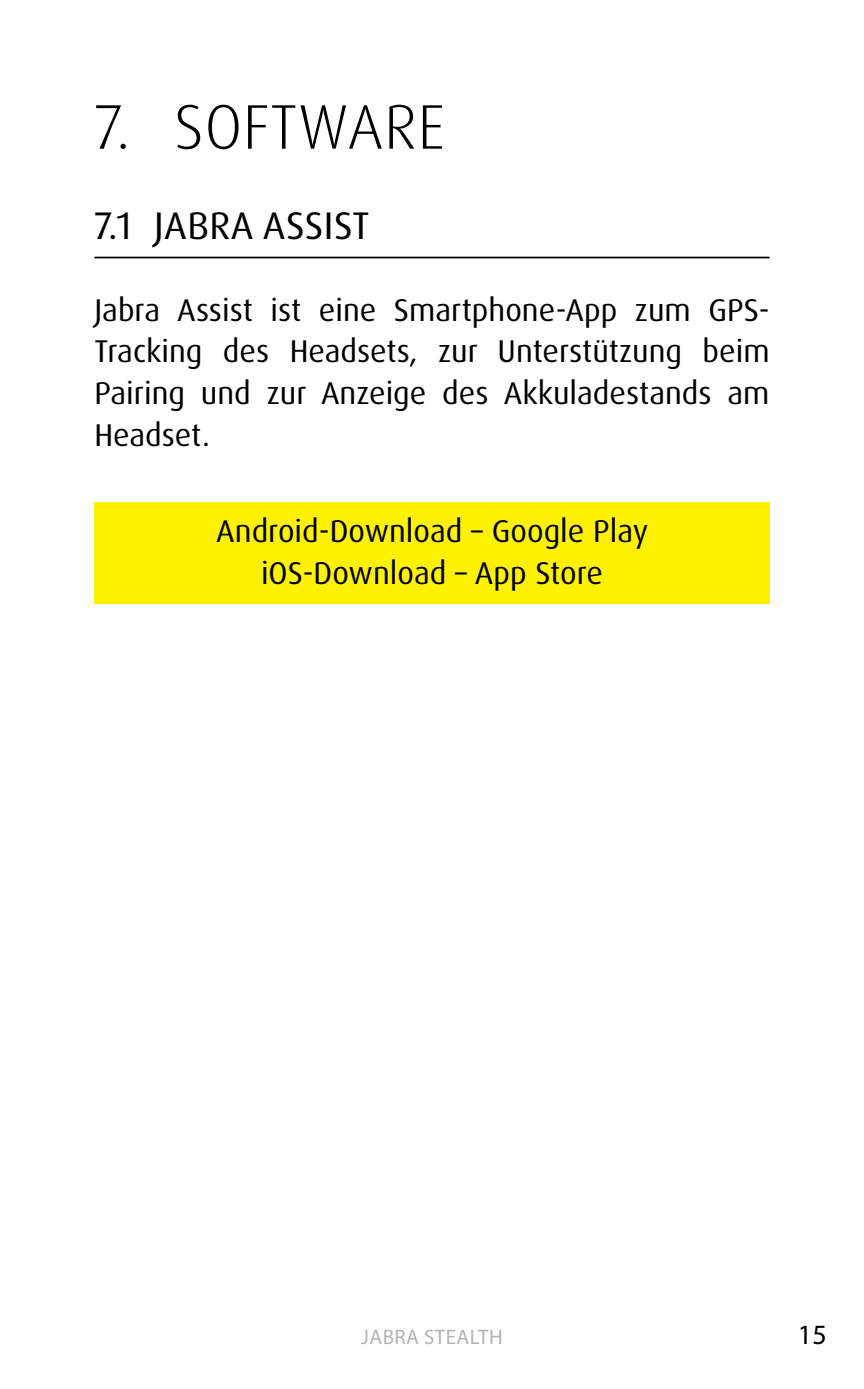
<style>
.page{position:relative;width:864px;height:1389px;background:#fff}
.page>*{position:absolute;margin:0;border:0;box-sizing:border-box;transform-origin:0 0}
.t1{font:300 63px "Dax Pro";letter-spacing:.01em;color:#000}
.t2{font:38.5px "Dax Pro";color:#000}
.t3{font:31.5px/42px "Dax Pro";color:#000;text-align:justify}
.t4{font:28px "Myriad Pro";color:#000}
.t5{font:21px "Myriad Pro";letter-spacing:.02em;color:#b1b4b6}
</style>
<div class="page">
<hr style="left:94px;top:257px;width:675px;height:1px;background:#000">
<div style="left:94px;top:502px;width:675px;height:102px;background:#fff200"></div>
<h1 class="t1" style="left:95px;top:86px;width:351px">7. SOFTWARE</h1>
<p class="t2" style="left:94px;top:201px;width:93px">7.1 Jabra</p>
<p class="t2" style="left:263px;top:201px;width:89px">Assist</p>
<p class="t3" style="left:94px;top:289px;width:676px">Jabra Assist ist eine Smartphone-App zum GPS-Tracking des Headsets, zur Unterstützung beim Pairing und zur Anzeige des Akkuladestands am Headset.</p>
<p class="t3" style="left:216px;top:510px;width:433px;text-align:center">Android-Download – Google Play iOS-Download – App Store</p>
<p class="t5" style="left:361px;top:1324px;width:143px">JABRA STEALTH</p>
<p class="t4" style="left:797px;top:1317px;width:30px">15</p>
</div>
